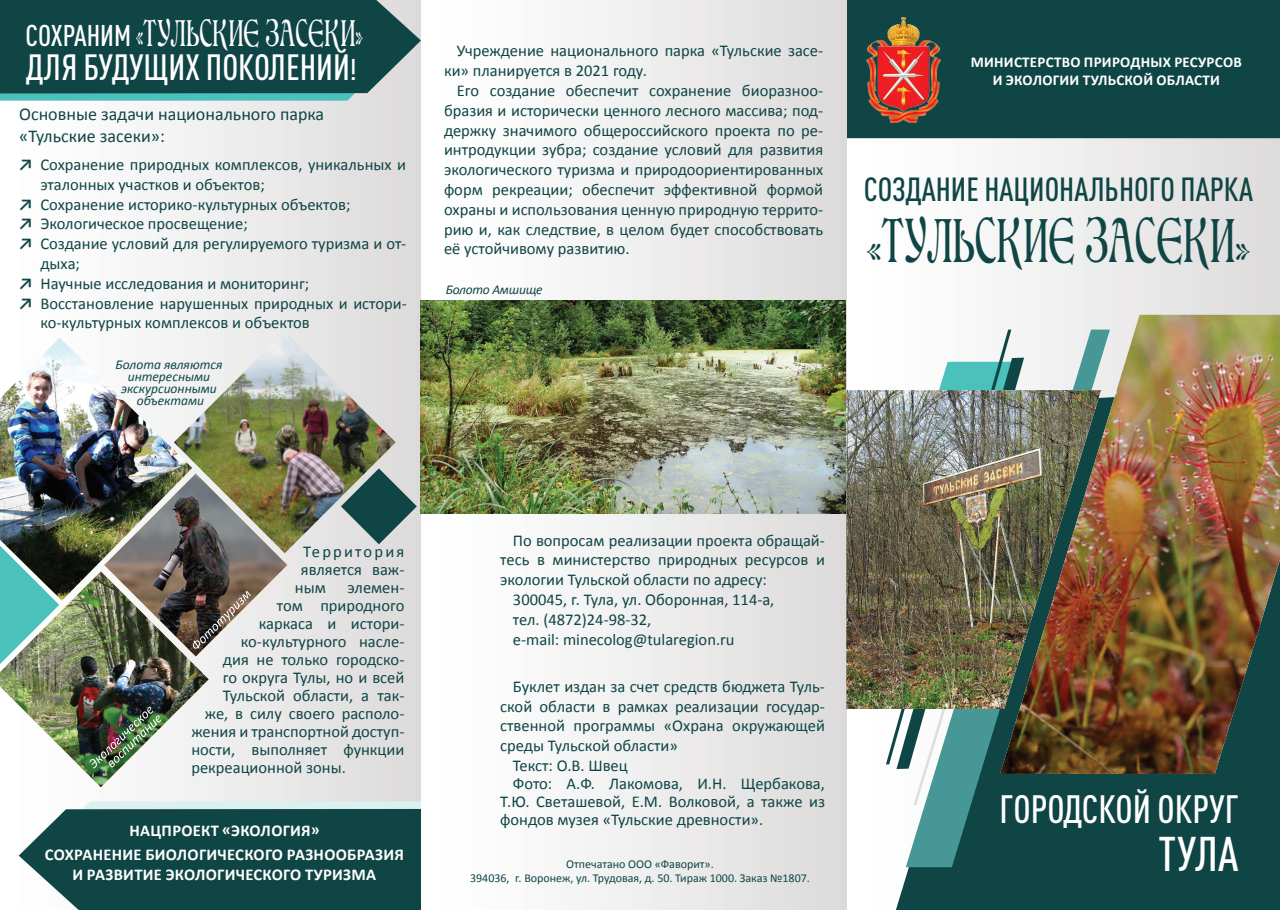
<style>
.page{position:relative;width:1280px;height:910px;background:#fff}
.page>*{position:absolute;margin:0;border:0;box-sizing:border-box;transform-origin:0 0}
.t1{font:500 condensed 48px "DIN Pro";color:#fff}
.t2{font:45px "Medieval";color:#104546;scale:.67 1}
.t3{font:500 condensed 39px "DIN Pro";color:#fff}
.t4{font:500 condensed 36px "DIN Pro";color:#fff}
.t5{font:500 condensed 33px "DIN Pro";color:#104546}
.t6{font:27px "Medieval";color:#fff;scale:.67 1}
.t7{font:18px/21.6px "Calibri";color:#104546}
.t8{font:16.5px/19.8px "Calibri";color:#104546;text-align:justify}
.t9{font:700 16.5px/24px "Calibri";letter-spacing:.02em;color:#fff;text-align:center}
.t10{font:16.5px "Calibri";letter-spacing:.135em;color:#104546}
.t11{font:700 15px/18px "Calibri";letter-spacing:.02em;color:#fff;text-align:center}
.t12{font:italic 13.5px/12px "Calibri";color:#104546;text-align:center}
.t13{font:italic 13.5px "Calibri";letter-spacing:-.02em;color:#104546}
.t14{font:12px/14.4px "Calibri";color:#104546;text-align:center}
.s1{font-family:"DIN Pro";font-weight:500;font-stretch:condensed;font-size:29.55px}
.s2{font-size:20.25px}
.s3{font-size:29.55px}
.s4{font-weight:700}
.s5{font-size:27px}
</style>
<div class="page">
<div style="left:846px;top:0;width:434px;height:910px;background:linear-gradient(to right,#fff,#dddcdb)"></div>
<div style="left:896px;top:769px;width:384px;height:141px;background:#104546"></div>
<div style="left:846px;top:0;width:434px;height:138px;background:#104546"></div>
<div style="left:421px;top:0;width:425px;height:910px;background:linear-gradient(to right,#fff,#dcdbdb)"></div>
<div style="left:0;top:0;width:421px;height:910px;background:linear-gradient(to right,#fff,#dddbdb)"></div>
<svg style="left:886px;top:330px;width:20px;height:434px"></svg>
<svg style="left:906px;top:330px;width:314px;height:537px"></svg>
<img style="left:866px;top:18px;width:75px;height:104px">
<img style="left:1000px;top:315px;width:280px;height:459px">
<svg style="left:0;top:0;width:421px;height:101px;background:#225757"></svg>
<svg style="left:19px;top:801px;width:402px;height:109px;background:#2e5d5e"></svg>
<img style="left:421px;top:301px;width:425px;height:212px">
<img style="left:846px;top:390px;width:255px;height:319px">
<img style="left:0;top:338px;width:174px;height:136px">
<svg style="left:396px;top:468px;width:21px;height:76px;background:#a5b2b2"></svg>
<img style="left:174px;top:332px;width:222px;height:221px">
<img style="left:0;top:474px;width:287px;height:313px">
<h3 class="t6" style="left:26px;top:14px;width:505px"><span class="s1">Сохраним</span> <span class="s2">«</span>Тульские засеки<span class="s2">»</span></h3>
<h3 class="t4" style="left:26px;top:40px;width:213px">для будущих покол</h3>
<h3 class="t4" style="left:286px;top:40px;width:72px">ений<span class="s3">!</span></h3>
<p class="t7" style="left:19px;top:103px;width:306px">Основные задачи национального парка «Тульские засеки»:</p>
<p class="t8" style="left:19px;top:155px;width:388px"><span class="s4">↗</span> Сохранение природных комплексов, уникальных и</p>
<p class="t8" style="left:40px;top:174px;width:226px">эталонных участков и объектов;</p>
<p class="t8" style="left:19px;top:194px;width:333px"><span class="s4">↗</span> Сохранение историко-культурных объектов;</p>
<p class="t8" style="left:19px;top:214px;width:230px"><span class="s4">↗</span> Экологическое просвещение;</p>
<p class="t8" style="left:19px;top:234px;width:388px"><span class="s4">↗</span> Создание условий для регулируемого туризма и от-</p>
<p class="t8" style="left:40px;top:254px;width:41px">дыха;</p>
<p class="t8" style="left:19px;top:273px;width:292px"><span class="s4">↗</span> Научные исследования и мониторинг;</p>
<p class="t8" style="left:19px;top:293px;width:389px"><span class="s4">↗</span> Восстановление нарушенных природных и истори-</p>
<p class="t8" style="left:40px;top:313px;width:271px">ко-культурных комплексов и объектов</p>
<p class="t12" style="left:116px;top:358px;width:108px">Болота являются интересными экскурсионными объектами</p>
<p class="t8" style="left:444px;top:41px;width:381px;text-indent:13px">Учреждение национального парка «Тульские засе&shy;ки» планируется в 2021 году.</p>
<p class="t8" style="left:444px;top:81px;width:381px;text-indent:13px">Его создание обеспечит сохранение биоразноо&shy;бразия и исторически ценного лесного массива; под&shy;держку значимого общероссийского проекта по ре&shy;интродукции зубра; создание условий для развития экологического туризма и природоориентированных форм рекреации; обеспечит эффективной формой охраны и использования ценную природную террито&shy;рию и, как следствие, в целом будет способствовать её устойчивому развитию.</p>
<p class="t13" style="left:446px;top:281px;width:98px">Болото Амшище</p>
<p class="t11" style="left:971px;top:53px;width:273px">министерство природных ресурсов и экологии Тульской области</p>
<h3 class="t5" style="left:864px;top:165px;width:348px">Создание национал ьного парка</h3>
<h2 class="t2" style="left:866px;top:208px;width:574px"><span class="s5">«</span>Тульские засеки<span class="s5">»</span></h2>
<p class="t10" style="left:303px;top:541px;width:103px">Территория</p>
<p class="t8" style="left:301px;top:559px;width:105px">является важ-</p>
<p class="t8" style="left:295px;top:577px;width:32px">ным</p>
<p class="t8" style="left:348px;top:577px;width:58px">элемен-</p>
<p class="t8" style="left:277px;top:595px;width:129px">том природного</p>
<p class="t8" style="left:259px;top:613px;width:147px">каркаса и истори-</p>
<p class="t8" style="left:241px;top:631px;width:165px">ко-культурного насле-</p>
<p class="t8" style="left:223px;top:649px;width:183px">дия не только городско-</p>
<p class="t8" style="left:223px;top:667px;width:183px">го округа Тулы, но и всей</p>
<p class="t8" style="left:223px;top:685px;width:183px">Тульской области, а так-</p>
<p class="t8" style="left:205px;top:703px;width:201px">же, в силу своего располо-</p>
<p class="t8" style="left:191px;top:721px;width:214px">жения и транспортной доступ-</p>
<p class="t8" style="left:191px;top:739px;width:215px">ности, выполняет функции</p>
<p class="t8" style="left:191px;top:757px;width:156px">рекреационной зоны.</p>
<p class="t9" style="left:45px;top:818px;width:361px">нацпроект «Экология»<br>Сохранение биологического разнообразия</p>
<p class="t9" style="left:73px;top:862px;width:305px">и развитие экологического туризма</p>
<p class="t8" style="left:513px;top:530px;width:313px">По вопросам реализации проекта обращай-</p>
<p class="t8" style="left:500px;top:550px;width:326px">тесь в министерство природных ресурсов и</p>
<p class="t8" style="left:500px;top:570px;width:268px">экологии Тульской области по адресу:</p>
<p class="t8" style="left:513px;top:590px;width:263px">300045, г. Тула, ул. Оборонная, 114-а,</p>
<p class="t8" style="left:513px;top:609px;width:140px">тел. (4872)24-98-32,</p>
<p class="t8" style="left:513px;top:629px;width:223px">e-mail: minecolog@tularegion.ru</p>
<p class="t8" style="left:513px;top:676px;width:313px">Буклет издан за счет средств бюджета Туль-</p>
<p class="t8" style="left:500px;top:696px;width:326px">ской области в рамках реализации государ-</p>
<p class="t8" style="left:500px;top:716px;width:326px">ственной программы «Охрана окружающей</p>
<p class="t8" style="left:500px;top:736px;width:179px">среды Тульской области»</p>
<p class="t8" style="left:513px;top:756px;width:116px">Текст: О.В. Швец</p>
<p class="t8" style="left:500px;top:774px;width:326px;line-height:18px;text-indent:13px">Фото: А.Ф. Лакомова, И.Н. Щербакова, Т.Ю. Светашевой, Е.М. Волковой, а также из фондов музея «Тульские древности».</p>
<p class="t14" style="left:470px;top:857px;width:341px">Отпечатано ООО «Фаворит».<br>394036, г. Воронеж, ул. Трудовая, д. 50. Тираж 1000. Заказ №1807.</p>
<h3 class="t3" style="left:999px;top:780px;width:241px">ГОРОДСКОЙ ОКРУГ</h3>
<h1 class="t1" style="left:1158px;top:819px;width:81px">ТУЛА</h1>
</div>
